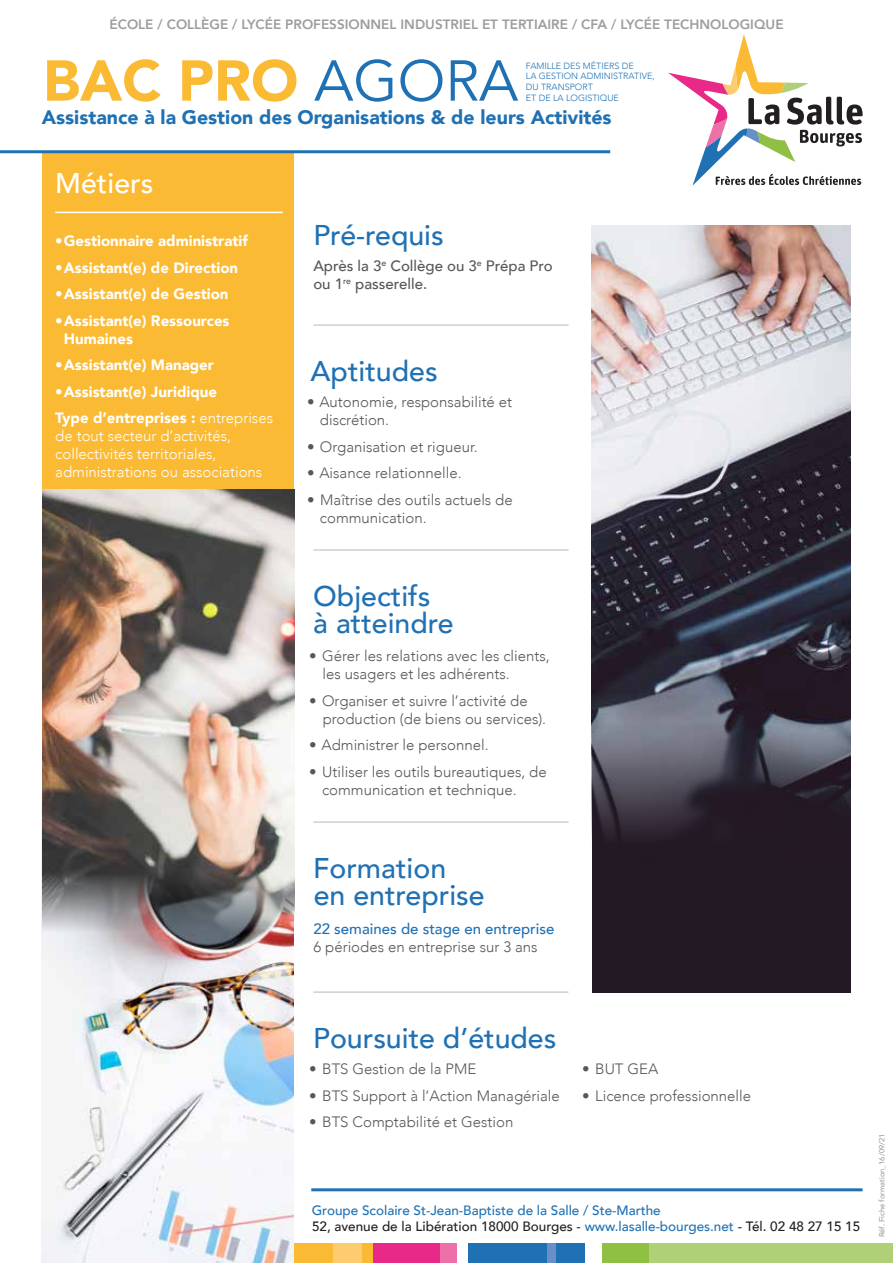
<style>
.page{position:relative;width:893px;height:1263px;background:#fff}
.page>*{position:absolute;margin:0;border:0;box-sizing:border-box;transform-origin:0 0}
.t1{font:900 57px "Avenir";color:#fbba33}
.t2{font:500 28.5px/27px "Avenir";color:#2071b4}
.t3{font:500 28.5px "Avenir";color:#fff}
.t4{font:900 19.5px "Avenir";color:#2071b4}
.t5{font:300 15px/18px "Avenir";color:#575756}
.t6{font:900 15px/18px "Avenir";color:#fff}
.t7{font:300 15px/18px "Avenir";color:#fff}
.t8{font:500 15px/18px "Avenir";color:#575756}
.t9{font:500 15px "Avenir";color:#2071b4}
.t10{font:500 13.5px/16.2px "Avenir";color:#2071b4}
.t11{font:800 13.5px "Avenir";color:#9d9d9c}
.t12{font:300 9px/10.8px "Avenir";color:#2071b4}
.t13{font:500 7.5px "Avenir";color:#9d9d9c}
.s1{font-weight:400;color:#2071b4}
.s2{font-weight:300}
.s3{color:#231f20}
</style>
<div class="page">
<svg style="left:668px;top:34px;width:195px;height:152px"></svg>
<div style="left:373px;top:1244px;width:84px;height:19px;background:#e82987"></div>
<div style="left:468px;top:1244px;width:116px;height:19px;background:#2071b4"></div>
<div style="left:43px;top:1244px;width:330px;height:19px;background:#fbba33"></div>
<div style="left:333px;top:1244px;width:29px;height:19px;background:#fdcc71"></div>
<div style="left:440px;top:1244px;width:17px;height:19px;background:#ed71a8"></div>
<div style="left:548px;top:1244px;width:8px;height:19px;background:#6790c8"></div>
<div style="left:602px;top:1244px;width:62px;height:19px;background:#8fc043"></div>
<div style="left:650px;top:1244px;width:243px;height:19px;background:#afd076"></div>
<hr style="left:311px;top:1188px;width:552px;height:3px;background:#2071b4">
<img style="left:41px;top:805px;width:252px;height:458px">
<div style="left:43px;top:152px;width:251px;height:338px;background:#fbba33"></div>
<hr style="left:55px;top:212px;width:228px;height:1px;background:#fff">
<hr style="left:0;top:150px;width:610px;height:3px;background:#2071b4">
<hr style="left:313px;top:821px;width:255px;height:2px;background:#d0d0d0">
<hr style="left:313px;top:991px;width:255px;height:2px;background:#d0d0d0">
<hr style="left:313px;top:549px;width:255px;height:2px;background:#d0d0d0">
<hr style="left:313px;top:324px;width:255px;height:2px;background:#d0d0d0">
<img style="left:43px;top:489px;width:251px;height:465px">
<div style="left:592px;top:225px;width:258px;height:768px;background:#231924"></div>
<img style="left:592px;top:225px;width:258px;height:609px">
<p class="t11" style="left:110px;top:13px;width:675px">ÉCOLE / COLLÈGE / LYCÉE PROFESSIONNEL INDUSTRIEL ET TERTIAIRE / CFA / LYCÉE TECHNOLOGIQUE</p>
<h1 class="t1" style="left:43px;top:32px;width:477px">BAC PRO <span class="s1">AGORA</span></h1>
<h3 class="t4" style="left:42px;top:101px;width:571px">Assistance à la Gestion des Organisations &amp; de leurs Activités</h3>
<p class="t12" style="left:526px;top:60px;width:130px">FAMILLE DES MÉTIERS DE<br>LA GESTION ADMINISTRATIVE,<br>DU TRANSPORT<br>ET DE LA LOGISTIQUE</p>
<h2 class="t3" style="left:55px;top:158px;width:100px">Métiers</h2>
<p class="t6" style="left:55px;top:231px;width:194px">•Gestionnaire administratif</p>
<p class="t6" style="left:55px;top:258px;width:184px">•Assistant(e) de Direction</p>
<p class="t6" style="left:55px;top:284px;width:175px">•Assistant(e) de Gestion</p>
<p class="t6" style="left:64px;top:311px;width:167px;text-indent:-9px">•Assistant(e) Ressources<br>Humaines</p>
<p class="t6" style="left:55px;top:355px;width:160px">•Assistant(e) Manager</p>
<p class="t6" style="left:55px;top:378px;width:219px;line-height:26.5px">•Assistant(e) Juridique<br>Type d’entreprises : <span class="s2">entreprises</span></p>
<p class="t7" style="left:55px;top:427px;width:209px">de tout secteur d’activités, collectivités territoriales, administrations ou associations</p>
<h2 class="t2" style="left:313px;top:220px;width:132px">Pré-requis</h2>
<p class="t8" style="left:313px;top:256px;width:241px">Après la 3<sup>e</sup> Collège ou 3<sup>e</sup> Prépa Pro ou 1<sup>re</sup> passerelle.</p>
<h2 class="t2" style="left:311px;top:356px;width:129px">Aptitudes</h2>
<p class="t5" style="left:320px;top:393px;width:194px;text-indent:-13px">• Autonomie, responsabilité et discrétion.</p>
<p class="t5" style="left:307px;top:438px;width:172px">• Organisation et rigueur.</p>
<p class="t5" style="left:307px;top:464px;width:156px">• Aisance relationnelle.</p>
<p class="t5" style="left:320px;top:491px;width:194px;text-indent:-13px">• Maîtrise des outils actuels de communication.</p>
<h2 class="t2" style="left:313px;top:581px;width:142px">Objectifs<br>à atteindre</h2>
<p class="t5" style="left:323px;top:647px;width:229px;text-indent:-13px">• Gérer les relations avec les clients, les usagers et les adhérents.</p>
<p class="t5" style="left:323px;top:692px;width:225px;text-indent:-14px">• Organiser et suivre l’activité de production (de biens ou services).</p>
<p class="t5" style="left:309px;top:736px;width:181px">• Administrer le personnel.</p>
<p class="t5" style="left:322px;top:763px;width:226px;text-indent:-13px">• Utiliser les outils bureautiques, de communication et technique.</p>
<h2 class="t2" style="left:313px;top:853px;width:173px">Formation en entreprise</h2>
<p class="t9" style="left:313px;top:915px;width:242px">22 semaines de stage en entreprise</p>
<p class="t5" style="left:313px;top:937px;width:226px">6 périodes en entreprise sur 3 ans</p>
<h2 class="t2" style="left:313px;top:1023px;width:245px">Poursuite d’études</h2>
<p class="t5" style="left:309px;top:1060px;width:169px">• BTS Gestion de la PME</p>
<p class="t5" style="left:309px;top:1087px;width:252px">• BTS Support à l’Action Managériale</p>
<p class="t5" style="left:309px;top:1113px;width:206px">• BTS Comptabilité et Gestion</p>
<p class="t5" style="left:582px;top:1060px;width:78px">• BUT GEA</p>
<p class="t5" style="left:582px;top:1087px;width:170px">• Licence professionnelle</p>
<p class="t10" style="left:312px;top:1201px;width:550px">Groupe Scolaire St-Jean-Baptiste de la Salle / Ste-Marthe<br><span class="s3">52, avenue de la Libération 18000 Bourges -</span> www.lasalle-bourges.net <span class="s3">- Tél. 02 48 27 15 15</span></p>
<p class="t13" style="left:875px;top:1237px;width:105px;rotate:-90deg">Réf. Fiche formation_16/09/21</p>
</div>
